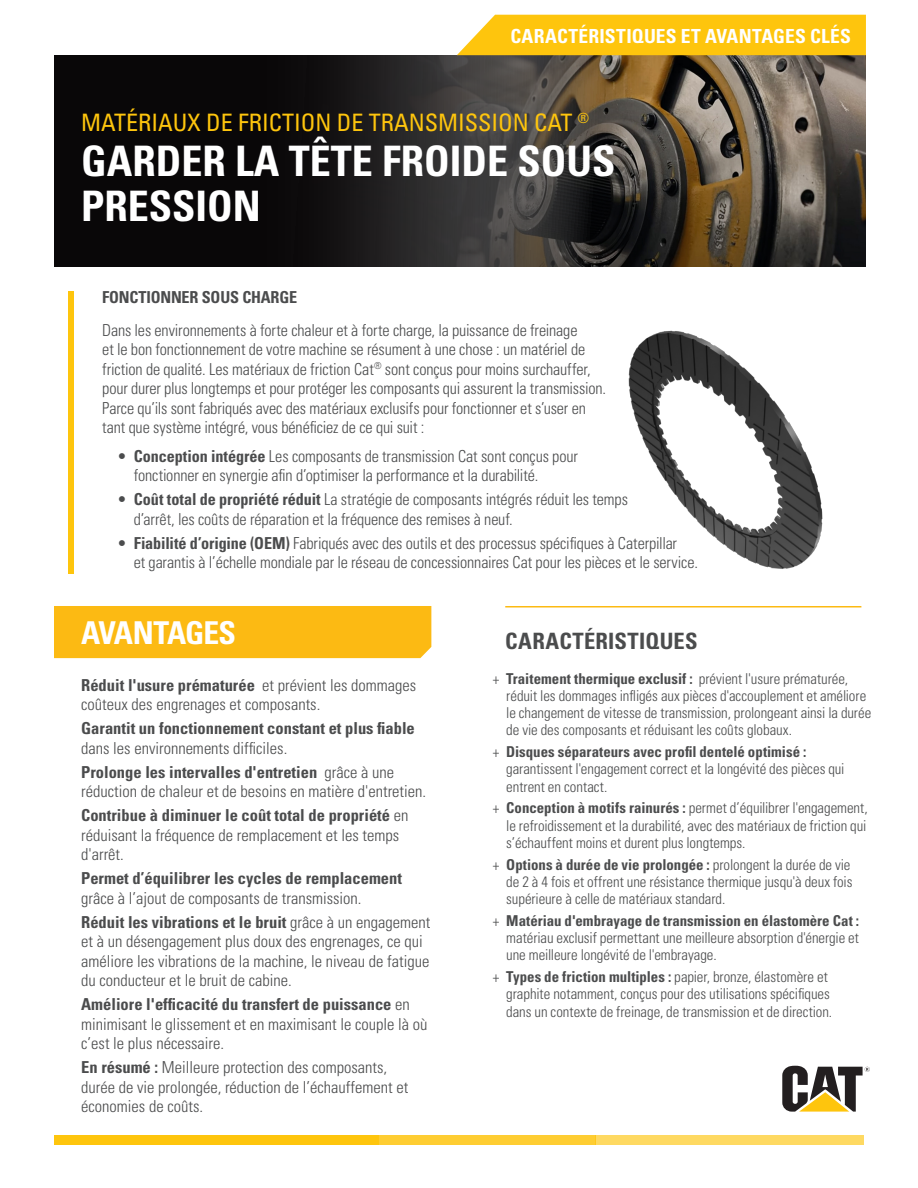
<style>
.page{position:relative;width:918px;height:1188px;background:#fff}
.page>*{position:absolute;margin:0;border:0;box-sizing:border-box;transform-origin:0 0}
.t1{font:700 condensed 42px/45px "Univers LT Std";color:#fff}
.t2{font:700 condensed 31.5px "Univers LT Std";letter-spacing:-.035em;color:#fff}
.t3{font:condensed 24px "Univers LT Std";color:#fec50d}
.Call_out_with_rule{font:700 condensed 22.5px "Univers LT Std";letter-spacing:.015em;color:#4b4c4d}
.New_Body{font:700 condensed 19.5px "Univers LT Std";letter-spacing:.015em;color:#fff}
.Copy{font:300 condensed 16.5px/19.5px "Univers LT Std";letter-spacing:-.01em;color:#4b4c4d}
.Condensed_Body_Copy{font:300 condensed 16.5px/19.5px "Univers LT Std";color:#4b4c4d}
.Condensed_Body_Copy-2{font:700 condensed 16.5px/19.5px "Univers LT Std";color:#4b4c4d}
.t4{font:300 condensed 15px/17.2px "Univers LT Std";letter-spacing:-.005em;color:#4b4c4d}
.s1{font-weight:700}
.s2{font-weight:300}
</style>
<div class="page">
<img style="left:628px;top:330px;width:195px;height:239px">
<svg style="left:54px;top:55px;width:812px;height:212px;background:#322d28"></svg>
<svg style="left:782px;top:1066px;width:88px;height:46px"></svg>
<div style="left:457px;top:15px;width:409px;height:40px;background:#fec50d"></div>
<div style="left:54px;top:606px;width:377px;height:52px;background:#fcba13"></div>
<div style="left:54px;top:1135px;width:325px;height:10px;background:#fec50d"></div>
<div style="left:379px;top:1135px;width:217px;height:10px;background:#fecd32"></div>
<div style="left:596px;top:1135px;width:268px;height:10px;background:#fed962"></div>
<div style="left:68px;top:291px;width:6px;height:282px;background:#fec50d"></div>
<hr style="left:505px;top:606px;width:356px;height:2px;background:#fcba13">
<p class="New_Body" style="left:510px;top:24px;width:342px">CARACTÉRISTIQUES ET AVANTAGES CLÉS</p>
<p class="t3" style="left:81px;top:108px;width:509px">MATÉRIAUX DE FRICTION DE TRANSMISSION CAT <sup>®</sup></p>
<p class="t1" style="left:81px;top:139px;width:536px">GARDER LA TÊTE FROIDE SOUS<br>PRESSION</p>
<p class="Condensed_Body_Copy-2" style="left:102px;top:287px;width:197px">FONCTIONNER SOUS CHARGE</p>
<p class="Copy" style="left:102px;top:320px;width:505px">Dans les environnements à forte chaleur et à forte charge, la puissance de freinage<br>et le bon fonctionnement de votre machine se résument à une chose : un matériel de friction de qualité. Les matériaux de friction Cat<sup>®</sup> sont conçus pour moins surchauffer, pour durer plus longtemps et pour protéger les composants qui assurent la transmission.<br>Parce qu’ils sont fabriqués avec des matériaux exclusifs pour fonctionner et s’user en tant que système intégré, vous bénéficiez de ce qui suit :</p>
<p class="Copy" style="left:134px;top:446px;width:446px;text-indent:-16px">• <span class="s1">Conception intégrée</span> Les composants de transmission Cat sont conçus pour fonctionner en synergie afin d’optimiser la performance et la durabilité.</p>
<p class="Copy" style="left:134px;top:490px;width:496px;text-indent:-16px">• <span class="s1">Coût total de propriété réduit</span> La stratégie de composants intégrés réduit les temps d’arrêt, les coûts de réparation et la fréquence des remises à neuf.</p>
<p class="Copy" style="left:134px;top:533px;width:566px;text-indent:-16px">• <span class="s1">Fiabilité d’origine (OEM)</span> Fabriqués avec des outils et des processus spécifiques à Caterpillar<br>et garantis à l’échelle mondiale par le réseau de concessionnaires Cat pour les pièces et le service.</p>
<p class="t2" style="left:81px;top:614px;width:156px">AVANTAGES</p>
<p class="Condensed_Body_Copy" style="left:81px;top:675px;width:336px"><span class="s1">Réduit l'usure prématurée</span> et prévient les dommages coûteux des engrenages et composants.</p>
<p class="Condensed_Body_Copy-2" style="left:81px;top:719px;width:335px">Garantit un fonctionnement constant et plus fiable <span class="s2">dans les environnements difficiles.</span></p>
<p class="Condensed_Body_Copy" style="left:81px;top:762px;width:346px"><span class="s1">Prolonge les intervalles d'entretien</span> grâce à une réduction de chaleur et de besoins en matière d'entretien.</p>
<p class="Condensed_Body_Copy" style="left:81px;top:806px;width:329px"><span class="s1">Contribue à diminuer le coût total de propriété</span> en réduisant la fréquence de remplacement et les temps d'arrêt.</p>
<p class="Condensed_Body_Copy-2" style="left:81px;top:869px;width:322px">Permet d’équilibrer les cycles de remplacement <span class="s2">grâce à l’ajout de composants de transmission.</span></p>
<p class="Condensed_Body_Copy" style="left:81px;top:912px;width:351px"><span class="s1">Réduit les vibrations et le bruit</span> grâce à un engagement et à un désengagement plus doux des engrenages, ce qui améliore les vibrations de la machine, le niveau de fatigue du conducteur et le bruit de cabine.</p>
<p class="Condensed_Body_Copy" style="left:81px;top:995px;width:348px"><span class="s1">Améliore l'efficacité du transfert de puissance</span> en minimisant le glissement et en maximisant le couple là où c’est le plus nécessaire.</p>
<p class="Condensed_Body_Copy" style="left:81px;top:1058px;width:329px"><span class="s1">En résumé :</span> Meilleure protection des composants, durée de vie prolongée, réduction de l’échauffement et économies de coûts.</p>
<p class="Call_out_with_rule" style="left:505px;top:627px;width:194px">CARACTÉRISTIQUES</p>
<p class="t4" style="left:506px;top:670px;width:367px;text-indent:-14px">+ <span class="s1">Traitement thermique exclusif :</span> prévient l'usure prématurée, réduit les dommages infligés aux pièces d'accouplement et améliore le changement de vitesse de transmission, prolongeant ainsi la durée de vie des composants et réduisant les coûts globaux.</p>
<p class="t4" style="left:506px;top:743px;width:340px;text-indent:-14px">+ <span class="s1">Disques séparateurs avec profil dentelé optimisé : </span>garantissent l'engagement correct et la longévité des pièces qui entrent en contact.</p>
<p class="t4" style="left:506px;top:799px;width:363px;text-align:justify;text-indent:-14px">+ <span class="s1">Conception à motifs rainurés :</span> permet d’équilibrer l'engagement, le refroidissement et la durabilité, avec des matériaux de friction qui s’échauffent moins et durent plus longtemps.</p>
<p class="t4" style="left:506px;top:856px;width:348px;text-indent:-14px">+ <span class="s1">Options à durée de vie prolongée :</span> prolongent la durée de vie de 2 à 4 fois et offrent une résistance thermique jusqu'à deux fois supérieure à celle de matériaux standard.</p>
<p class="t4" style="left:506px;top:912px;width:354px;text-align:justify;text-indent:-14px">+ <span class="s1">Matériau d'embrayage de transmission en élastomère Cat : </span>matériau exclusif permettant une meilleure absorption d'énergie et une meilleure longévité de l'embrayage.</p>
<p class="t4" style="left:506px;top:968px;width:328px;text-indent:-14px">+ <span class="s1">Types de friction multiples :</span> papier, bronze, élastomère et graphite notamment, conçus pour des utilisations spécifiques dans un contexte de freinage, de transmission et de direction.</p>
</div>
